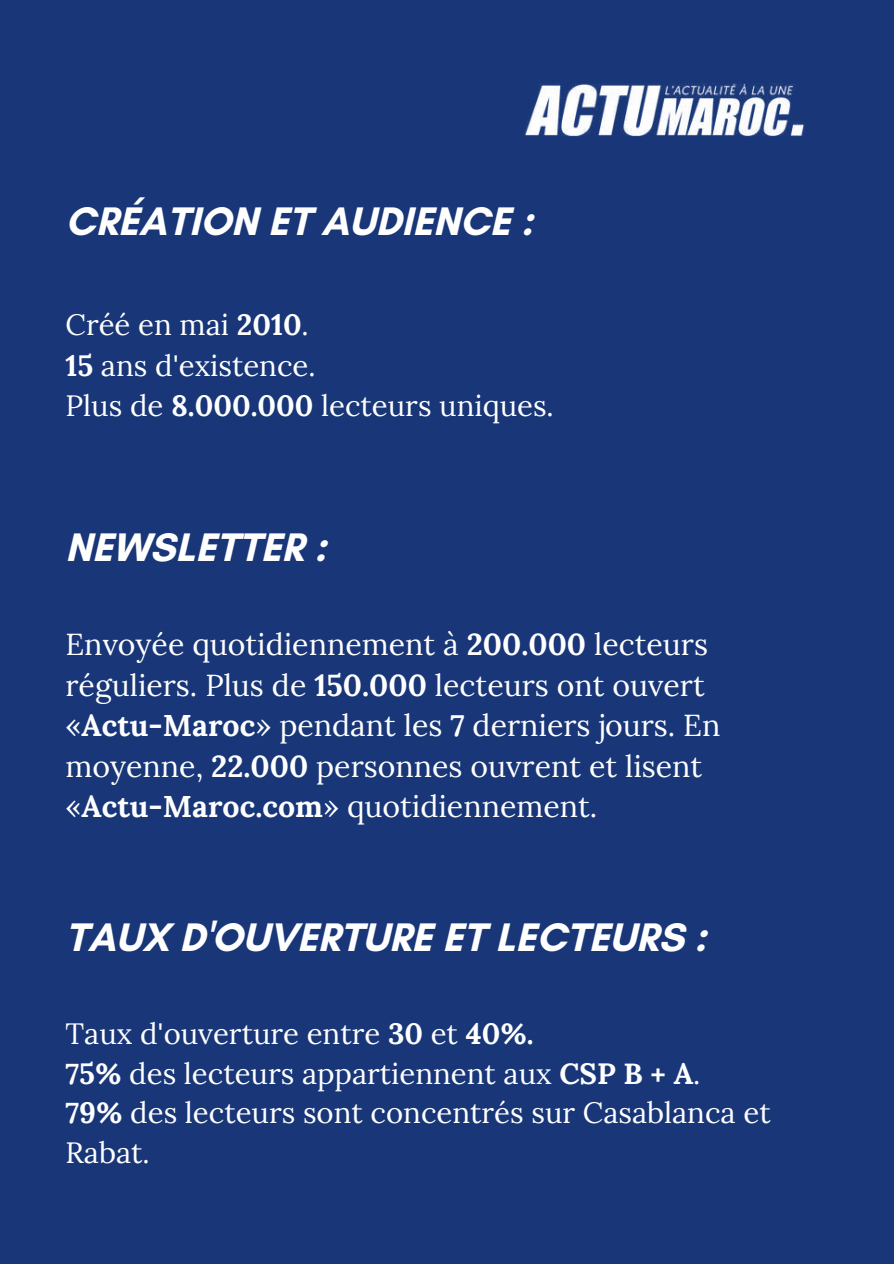
<style>
.page{position:relative;width:894px;height:1264px;background:#fff}
.page>*{position:absolute;margin:0;border:0;box-sizing:border-box;transform-origin:0 0}
.t1{font:700 40.5px "Glacial Indifference";color:#fff}
.t2{font:30.15px/40.5px "Lora";color:#fff}
.t3{font:29.25px/39.3px "Lora";color:#fff}
.s1{font-weight:700}
</style>
<div class="page">
<div style="left:0;top:0;width:893px;height:1263px;background:#193778"></div>
<img style="left:524px;top:83px;width:279px;height:53px">
<h1 class="t1" style="left:65px;top:196px;width:469px">CRÉATION ET AUDIENCE :</h1>
<p class="t3" style="left:65px;top:304px;width:489px;line-height:40.5px">Créé en mai <span class="s1">2010</span>.<br><span class="s1">15</span> ans d'existence.<br>Plus de <span class="s1">8.000.000</span> lecteurs uniques.</p>
<h1 class="t1" style="left:65px;top:522px;width:262px">NEWSLETTER :</h1>
<p class="t2" style="left:65px;top:624px;width:656px">Envoyée quotidiennement à <span class="s1">200.000</span> lecteurs réguliers. Plus de <span class="s1">150.000</span> lecteurs ont ouvert «<span class="s1">Actu-Maroc</span>» pendant les <span class="s1">7</span> derniers jours. En moyenne, <span class="s1">22.000</span> personnes ouvrent et lisent «<span class="s1">Actu-Maroc.com</span>» quotidiennement.</p>
<h1 class="t1" style="left:65px;top:913px;width:642px">TAUX D'OUVERTURE ET LECTEURS :</h1>
<p class="t3" style="left:65px;top:1013px;width:706px">Taux d'ouverture entre <span class="s1">30</span> et <span class="s1">40%.<br>75%</span> des lecteurs appartiennent aux <span class="s1">CSP B + A</span>.<br><span class="s1">79%</span> des lecteurs sont concentrés sur Casablanca et Rabat.</p>
</div>
